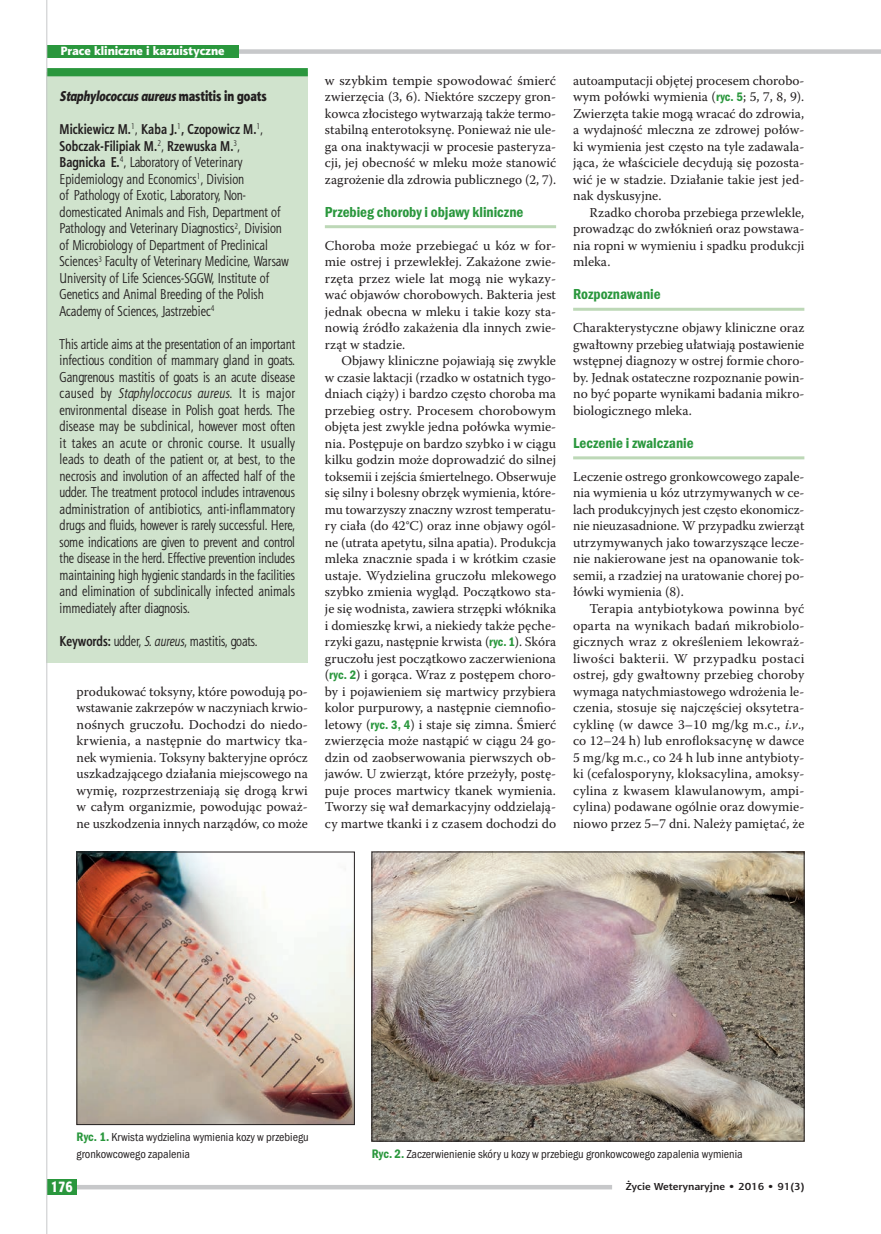
<style>
.page{position:relative;width:881px;height:1234px;background:#fff}
.page>*{position:absolute;margin:0;border:0;box-sizing:border-box;transform-origin:0 0}
.t1{font:15px "Franklin Got Itc TOT Dem Con";color:#2a973d}
.t2{font:15px "Aerton Cnd EFN Black";color:#fff}
.t3{font:14.25px/16.5px "Aerton Cnd EFN";letter-spacing:.01em;color:#231f20}
.t4{font:italic 14.25px "Aerton Cnd EFN Black";color:#231f20}
.t5{font:13.5px/16.5px "Warnock Pro";color:#231f20;text-align:justify}
.t6{font:12px/16.5px "Franklin Got Itc TOT Boo Con";color:#231f20}
.t7{font:12px "Aerton EFN Black";color:#fff}
.t8{font:700 10.2px "Aerton EFN";color:#231f20;scale:1.11 1}
.s1{font-style:normal}
.s2{font-weight:700}
.s3{font-style:italic}
.s4{font-family:"Franklin Got Itc TOT Dem Con";font-size:12.75px;color:#2a973d}
</style>
<div class="page">
<hr style="left:325px;top:225px;width:231px;height:3px;background:#bdd8b7">
<hr style="left:573px;top:308px;width:231px;height:3px;background:#bdd8b7">
<hr style="left:573px;top:456px;width:231px;height:3px;background:#bdd8b7">
<div style="left:47px;top:72px;width:261px;height:590px;background:#d0e3cd"></div>
<div style="left:47px;top:68px;width:261px;height:8px;background:#2a973d"></div>
<img style="left:79px;top:853px;width:273px;height:269px">
<div style="left:77px;top:851px;width:277px;height:273px;border:1px solid #231f20"></div>
<img style="left:373px;top:853px;width:429px;height:286px">
<div style="left:371px;top:851px;width:433px;height:290px;border:1px solid #231f20"></div>
<div style="left:47px;top:49px;width:833px;height:5px;background:#c7c8ca"></div>
<div style="left:47px;top:45px;width:191px;height:13px;background:#2a973d"></div>
<div style="left:47px;top:1184px;width:565px;height:5px;background:#c7c8ca"></div>
<div style="left:47px;top:1178px;width:30px;height:15px;background:#2a973d"></div>
<hr style="left:46px;top:0;width:1px;height:1233px;background:#c7c8ca">
<p class="t7" style="left:60px;top:43px;width:166px">Prace kliniczne i kazuistyczne</p>
<p class="t4" style="left:60px;top:87px;width:209px">Staphylococcus aureus <span class="s1">mastitis in goats</span></p>
<p class="t3" style="left:60px;top:121px;width:230px"><span class="s2">Mickiewicz M.</span><sup>1</sup>, <span class="s2">Kaba J.</span><sup>1</sup><span class="s2">, Czopowicz M.</span><sup>1</sup>, <span class="s2">Sobczak-Filipiak M.</span><sup>2</sup>, <span class="s2">Rzewuska M.</span><sup>3</sup>, <span class="s2">Bagnicka E.</span><sup>4</sup>, Laboratory of Veterinary Epidemiology and Economics<sup>1</sup>, Division<br>of Pathology of Exotic, Laboratory, Non&shy;domesticated Animals and Fish, Department of Pathology and Veterinary Diagnostics<sup>2</sup>, Division of Microbiology of Department of Preclinical Sciences<sup>3</sup> Faculty of Veterinary Medicine, Warsaw University of Life Sciences-SGGW, Institute of Genetics and Animal Breeding of the Polish Academy of Sciences, Jastrzebiec<sup>4</sup></p>
<p class="t3" style="left:60px;top:335px;width:237px;text-align:justify">This article aims at the presentation of an important infectious condition of mammary gland in goats.<br>Gangrenous mastitis of goats is an acute disease caused by <span class="s3">Staphyloccocus aureus</span>. It is major environmental disease in Polish goat herds. The disease may be subclinical, however most often it takes an acute or chronic course. It usually leads to death of the patient or, at best, to the necrosis and involution of an affected half of the udder. The treatment protocol includes intravenous administration of antibiotics, anti-inflammatory drugs and fluids, however is rarely successful. Here, some indications are given to prevent and control the disease in the herd. Effective prevention includes maintaining high hygienic standards in the facilities and elimination of subclinically infected animals immediately after diagnosis.</p>
<p class="t3" style="left:60px;top:632px;width:199px"><span class="s2">Keywords:</span> udder, <span class="s3">S. aureus</span>, mastitis, goats.</p>
<p class="t5" style="left:77px;top:682px;width:233px">produkować toksyny, które powodują po&shy;wstawanie zakrzepów w naczyniach krwio&shy;nośnych gruczołu. Dochodzi do niedo&shy;krwienia, a następnie do martwicy tka&shy;nek wymienia. Toksyny bakteryjne oprócz uszkadzającego działania miejscowego na wymię, rozprzestrzeniają się drogą krwi w całym organizmie, powodując poważ&shy;ne uszkodzenia innych narządów, co może</p>
<p class="t5" style="left:325px;top:72px;width:233px">w szybkim tempie spowodować śmierć zwierzęcia (3, 6). Niektóre szczepy gron&shy;kowca złocistego wytwarzają także termo&shy;stabilną enterotoksynę. Ponieważ nie ule&shy;ga ona inaktywacji w procesie pasteryza&shy;cji, jej obecność w mleku może stanowić zagrożenie dla zdrowia publicznego (2, 7).</p>
<p class="t1" style="left:325px;top:203px;width:200px">Przebieg choroby i objawy kliniczne</p>
<p class="t5" style="left:325px;top:237px;width:233px">Choroba może przebiegać u kóz w for&shy;mie ostrej i przewlekłej. Zakażone zwie&shy;rzęta przez wiele lat mogą nie wykazy&shy;wać objawów chorobowych. Bakteria jest jednak obecna w mleku i takie kozy sta&shy;nowią źródło zakażenia dla innych zwie&shy;rząt w stadzie.</p>
<p class="t5" style="left:325px;top:352px;width:233px;text-indent:17px">Objawy kliniczne pojawiają się zwykle w czasie laktacji (rzadko w ostatnich tygo&shy;dniach ciąży) i bardzo często choroba ma przebieg ostry. Procesem chorobowym objęta jest zwykle jedna połówka wymie&shy;nia. Postępuje on bardzo szybko i w ciągu kilku godzin może doprowadzić do silnej toksemii i zejścia śmiertelnego. Obserwuje się silny i bolesny obrzęk wymienia, które&shy;mu towarzyszy znaczny wzrost temperatu&shy;ry ciała (do 42°C) oraz inne objawy ogól&shy;ne (utrata apetytu, silna apatia). Produkcja mleka znacznie spada i w krótkim czasie ustaje. Wydzielina gruczołu mlekowego szybko zmienia wygląd. Początkowo sta&shy;je się wodnista, zawiera strzępki włóknika i domieszkę krwi, a niekiedy także pęche&shy;rzyki gazu, następnie krwista (<span class="s4">ryc. 1</span>). Skóra gruczołu jest początkowo zaczerwieniona (<span class="s4">ryc. 2</span>) i gorąca. Wraz z postępem choro&shy;by i pojawieniem się martwicy przybiera kolor purpurowy, a następnie ciemnofio&shy;letowy (<span class="s4">ryc. 3, 4</span>) i staje się zimna. Śmierć zwierzęcia może nastąpić w ciągu 24 go&shy;dzin od zaobserwowania pierwszych ob&shy;jawów. U zwierząt, które przeżyły, postę&shy;puje proces martwicy tkanek wymienia.<br>Tworzy się wał demarkacyjny oddzielają&shy;cy martwe tkanki i z czasem dochodzi do</p>
<p class="t5" style="left:573px;top:72px;width:233px">autoamputacji objętej procesem chorobo&shy;wym połówki wymienia (<span class="s4">ryc. 5</span>; 5, 7, 8, 9).<br>Zwierzęta takie mogą wracać do zdrowia, a wydajność mleczna ze zdrowej połów&shy;ki wymienia jest często na tyle zadawala&shy;jąca, że właściciele decydują się pozosta&shy;wić je w stadzie. Działanie takie jest jed&shy;nak dyskusyjne.</p>
<p class="t5" style="left:573px;top:204px;width:233px;text-indent:16px">Rzadko choroba przebiega przewlekle, prowadząc do zwłóknień oraz powstawa&shy;nia ropni w wymieniu i spadku produkcji mleka.</p>
<p class="t1" style="left:573px;top:285px;width:89px">Rozpoznawanie</p>
<p class="t5" style="left:573px;top:319px;width:233px">Charakterystyczne objawy kliniczne oraz gwałtowny przebieg ułatwiają postawienie wstępnej diagnozy w ostrej formie choro&shy;by. Jednak ostateczne rozpoznanie powin&shy;no być poparte wynikami badania mikro&shy;biologicznego mleka.</p>
<p class="t1" style="left:573px;top:434px;width:122px">Leczenie i zwalczanie</p>
<p class="t5" style="left:573px;top:468px;width:233px">Leczenie ostrego gronkowcowego zapale&shy;nia wymienia u kóz utrzymywanych w ce&shy;lach produkcyjnych jest często ekonomicz&shy;nie nieuzasadnione. W przypadku zwierząt utrzymywanych jako towarzyszące lecze&shy;nie nakierowane jest na opanowanie tok&shy;semii, a rzadziej na uratowanie chorej po&shy;łówki wymienia (8).</p>
<p class="t5" style="left:573px;top:600px;width:233px;text-indent:16px">Terapia antybiotykowa powinna być oparta na wynikach badań mikrobiolo&shy;gicznych wraz z określeniem lekowraż&shy;liwości bakterii. W przypadku postaci ostrej, gdy gwałtowny przebieg choroby wymaga natychmiastowego wdrożenia le&shy;czenia, stosuje się najczęściej oksytetra&shy;cyklinę (w dawce 3–10 mg/kg m.c., <span class="s3">i.v</span>., co 12–24 h) lub enrofloksacynę w dawce 5 mg/kg m.c., co 24 h lub inne antybioty&shy;ki (cefalosporyny, kloksacylina, amoksy&shy;cylina z kwasem klawulanowym, ampi&shy;cylina) podawane ogólnie oraz dowymie&shy;niowo przez 5–7 dni. Należy pamiętać, że</p>
<p class="t6" style="left:77px;top:1128px;width:233px"><span class="s4">Ryc. 1.</span> Krwista wydzielina wymienia kozy w przebiegu gronkowcowego zapalenia</p>
<p class="t6" style="left:371px;top:1145px;width:372px"><span class="s4">Ryc. 2.</span> Zaczerwienienie skóry u kozy w przebiegu gronkowcowego zapalenia wymienia</p>
<p class="t2" style="left:51px;top:1177px;width:23px">176</p>
<p class="t8" style="left:625px;top:1180px;width:162px">Życie Weterynaryjne • 2016 • 91(3)</p>
</div>
